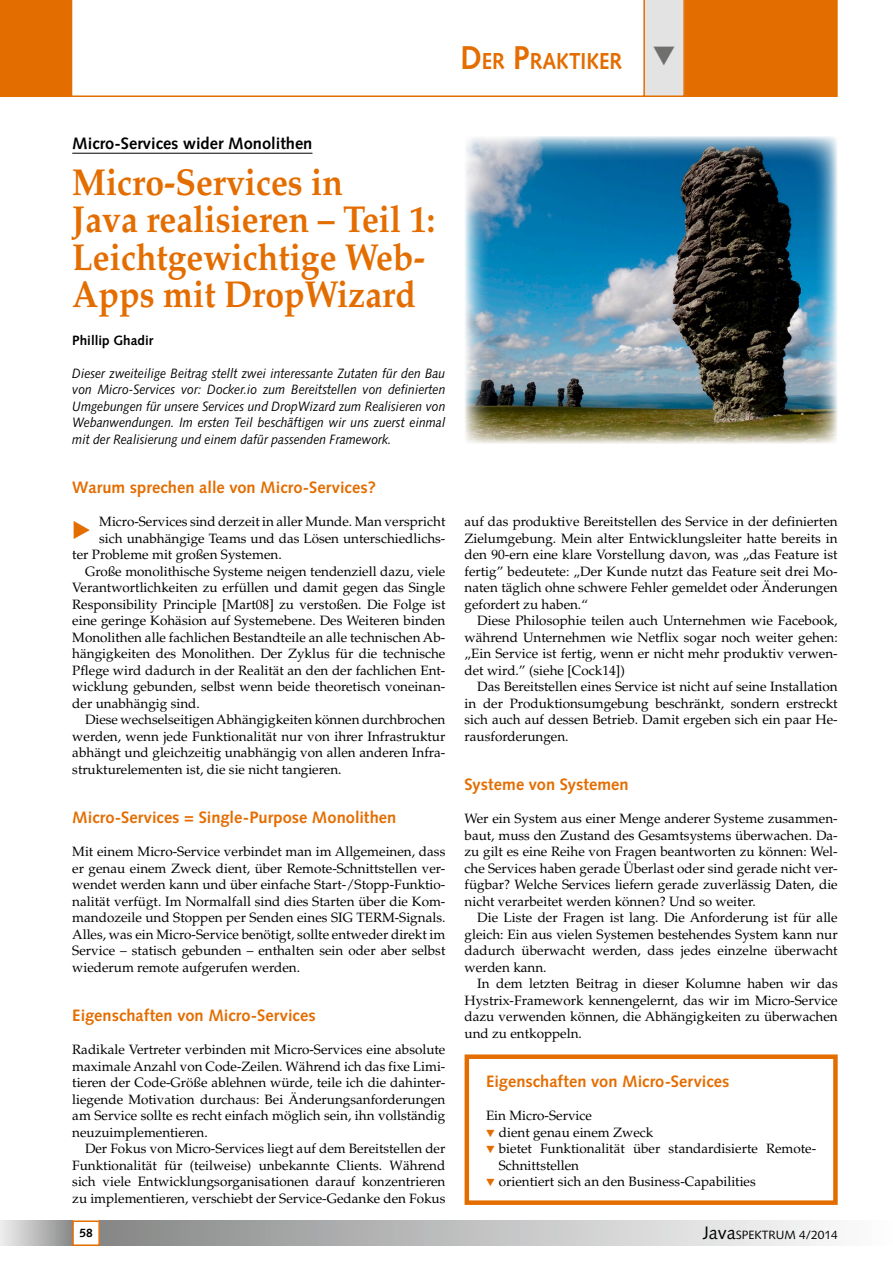
<style>
.page{position:relative;width:893px;height:1263px;background:#fff}
.page>*{position:absolute;margin:0;border:0;box-sizing:border-box;transform-origin:0 0}
.t1{font:700 37.5px/37.5px "Palatino";color:#e46d00;scale:.9 1}
.t2{font:23.4px "European Pi Three";color:#e46d00}
.t3{font:700 23.1px "Syntax";color:#e46d00;scale:.9 1}
.t4{font:700 16.5px "Syntax";color:#e46d00}
.t5{font:700 16.5px "Syntax";color:#000}
.t6{font:13.5px/16.5px "Palatino";color:#000;text-align:justify}
.t7{font:italic 13.5px/16.5px "Syntax";color:#000;text-align:justify;scale:.9 1}
.t8{font:700 13.5px "Syntax";color:#000}
.t9{font:12px "Syntax";color:#000}
.t10{font:700 12px "Syntax";color:#000}
.s1{font-size:33px}
.s2{font-family:"European Pi Three";font-size:10.5px;color:#e46d00}
.s3{font-size:18px}
</style>
<div class="page">
<div style="left:0;top:1220px;width:72px;height:26px;background:linear-gradient(to right,#eff0f0,#8b8c8c)"></div>
<div style="left:100px;top:1220px;width:793px;height:26px;background:linear-gradient(to right,#878989,#fff)"></div>
<div style="left:72px;top:1220px;width:28px;height:26px;border:2px solid #e46d00"></div>
<svg style="left:72px;top:0;width:571px;height:97px"></svg>
<div style="left:0;top:0;width:72px;height:97px;background:#e46d00"></div>
<hr style="left:72px;top:153px;width:240px;height:1px;background:#000">
<img style="left:465px;top:136px;width:373px;height:307px">
<div style="left:465px;top:1054px;width:373px;height:151px;border:4px solid #e46d00"></div>
<svg style="left:643px;top:0;width:195px;height:97px"></svg>
<h3 class="t3" style="left:460px;top:48px;width:181px"><span class="s1">D</span>ER <span class="s1">P</span>RAKTIKER</h3>
<p class="t5" style="left:72px;top:133px;width:242px">Micro-Services wider Monolithen</p>
<h1 class="t1" style="left:72px;top:163px;width:405px">Micro-Services in<br>Java realisieren – Teil 1:<br>Leichtgewichtige Web-<br>Apps mit DropWizard</h1>
<p class="t8" style="left:72px;top:332px;width:83px">Phillip Ghadir</p>
<p class="t7" style="left:72px;top:365px;width:416px">Dieser zweiteilige Beitrag stellt zwei interessante Zutaten für den Bau von Micro-Services vor: Docker.io zum Bereitstellen von definierten Umgebungen für unsere Services und DropWizard zum Realisieren von Webanwendungen. Im ersten Teil beschäftigen wir uns zuerst einmal mit der Realisierung und einem dafür passenden Framework.</p>
<p class="t4" style="left:72px;top:478px;width:305px">Warum sprechen alle von Micro-Services?</p>
<h2 class="t2" style="left:72px;top:515px;width:21px">E</h2>
<p class="t6" style="left:99px;top:513px;width:348px">Micro-Services sind derzeit in aller Munde. Man verspricht</p>
<p class="t6" style="left:99px;top:530px;width:348px">sich unabhängige Teams und das Lösen unterschiedlichs-</p>
<p class="t6" style="left:72px;top:546px;width:211px">ter Probleme mit großen Systemen.</p>
<p class="t6" style="left:85px;top:563px;width:362px">Große monolithische Systeme neigen tendenziell dazu, viele</p>
<p class="t6" style="left:72px;top:579px;width:375px">Verantwortlichkeiten zu erfüllen und damit gegen das Single</p>
<p class="t6" style="left:72px;top:596px;width:375px">Responsibility Principle [Mart08] zu verstoßen. Die Folge ist</p>
<p class="t6" style="left:72px;top:612px;width:375px">eine geringe Kohäsion auf Systemebene. Des Weiteren binden</p>
<p class="t6" style="left:72px;top:629px;width:375px">Monolithen alle fachlichen Bestandteile an alle technischen Ab-</p>
<p class="t6" style="left:72px;top:645px;width:375px">hängigkeiten des Monolithen. Der Zyklus für die technische</p>
<p class="t6" style="left:72px;top:662px;width:375px">Pflege wird dadurch in der Realität an den der fachlichen Ent-</p>
<p class="t6" style="left:72px;top:678px;width:375px">wicklung gebunden, selbst wenn beide theoretisch voneinan-</p>
<p class="t6" style="left:72px;top:695px;width:129px">der unabhängig sind.</p>
<p class="t6" style="left:85px;top:711px;width:362px">Diese wechselseitigen Abhängigkeiten können durchbrochen</p>
<p class="t6" style="left:72px;top:728px;width:375px">werden, wenn jede Funktionalität nur von ihrer Infrastruktur</p>
<p class="t6" style="left:72px;top:744px;width:375px">abhängt und gleichzeitig unabhängig von allen anderen Infra-</p>
<p class="t6" style="left:72px;top:761px;width:271px">strukturelementen ist, die sie nicht tangieren.</p>
<p class="t4" style="left:72px;top:808px;width:326px">Micro-Services = Single-Purpose Monolithen</p>
<p class="t6" style="left:72px;top:843px;width:375px">Mit einem Micro-Service verbindet man im Allgemeinen, dass er genau einem Zweck dient, über Remote-Schnittstellen ver&shy;wendet werden kann und über einfache Start-/Stopp-Funktio&shy;nalität verfügt. Im Normalfall sind dies Starten über die Kom&shy;mandozeile und Stoppen per Senden eines SIG TERM-Signals.<br>Alles, was ein Micro-Service benötigt, sollte entweder direkt im Service – statisch gebunden – enthalten sein oder aber selbst wiederum remote aufgerufen werden.</p>
<p class="t4" style="left:72px;top:1006px;width:245px">Eigenschaften von Micro-Services</p>
<p class="t6" style="left:72px;top:1041px;width:375px">Radikale Vertreter verbinden mit Micro-Services eine absolute maximale Anzahl von Code-Zeilen. Während ich das fixe Limi&shy;tieren der Code-Größe ablehnen würde, teile ich die dahinter&shy;liegende Motivation durchaus: Bei Änderungsanforderungen am Service sollte es recht einfach möglich sein, ihn vollständig neuzuimplementieren.</p>
<p class="t6" style="left:72px;top:1140px;width:375px;text-indent:13px">Der Fokus von Micro-Services liegt auf dem Bereitstellen der Funktionalität für (teilweise) unbekannte Clients. Während sich viele Entwicklungsorganisationen darauf konzentrieren zu implementieren, verschiebt der Service-Gedanke den Fokus</p>
<p class="t6" style="left:465px;top:513px;width:375px">auf das produktive Bereitstellen des Service in der definierten Zielumgebung. Mein alter Entwicklungsleiter hatte bereits in den 90-ern eine klare Vorstellung davon, was „das Feature ist fertig” bedeutete: „Der Kunde nutzt das Feature seit drei Mo&shy;naten täglich ohne schwere Fehler gemeldet oder Änderungen gefordert zu haben.“</p>
<p class="t6" style="left:465px;top:612px;width:375px;text-indent:13px">Diese Philosophie teilen auch Unternehmen wie Facebook, während Unternehmen wie Netflix sogar noch weiter gehen: „Ein Service ist fertig, wenn er nicht mehr produktiv verwen&shy;det wird.” (siehe [Cock14])</p>
<p class="t6" style="left:465px;top:678px;width:375px;text-indent:13px">Das Bereitstellen eines Service ist nicht auf seine Installation in der Produktionsumgebung beschränkt, sondern erstreckt sich auch auf dessen Betrieb. Damit ergeben sich ein paar He&shy;rausforderungen.</p>
<p class="t4" style="left:465px;top:775px;width:166px">Systeme von Systemen</p>
<p class="t6" style="left:465px;top:810px;width:375px">Wer ein System aus einer Menge anderer Systeme zusammen&shy;baut, muss den Zustand des Gesamtsystems überwachen. Da&shy;zu gilt es eine Reihe von Fragen beantworten zu können: Wel&shy;che Services haben gerade Überlast oder sind gerade nicht ver&shy;fügbar? Welche Services liefern gerade zuverlässig Daten, die nicht verarbeitet werden können? Und so weiter.</p>
<p class="t6" style="left:465px;top:909px;width:375px;text-indent:13px">Die Liste der Fragen ist lang. Die Anforderung ist für alle gleich: Ein aus vielen Systemen bestehendes System kann nur dadurch überwacht werden, dass jedes einzelne überwacht werden kann.</p>
<p class="t6" style="left:465px;top:975px;width:375px;text-indent:13px">In dem letzten Beitrag in dieser Kolumne haben wir das Hystrix-Framework kennengelernt, das wir im Micro-Service dazu verwenden können, die Abhängigkeiten zu überwachen und zu entkoppeln.</p>
<p class="t4" style="left:486px;top:1072px;width:245px">Eigenschaften von Micro-Services</p>
<p class="t6" style="left:486px;top:1107px;width:107px">Ein Micro-Service</p>
<p class="t6" style="left:486px;top:1124px;width:169px"><span class="s2">H</span> dient genau einem Zweck</p>
<p class="t6" style="left:486px;top:1140px;width:332px"><span class="s2">H</span> bietet Funktionalität über standardisierte Remote-</p>
<p class="t6" style="left:499px;top:1157px;width:82px">Schnittstellen</p>
<p class="t6" style="left:486px;top:1173px;width:271px"><span class="s2">H</span> orientiert sich an den Business-Capabilities</p>
<p class="t10" style="left:79px;top:1226px;width:15px">58</p>
<p class="t9" style="left:703px;top:1227px;width:137px"><span class="s3">Java</span>SPEKTRUM 4/2014</p>
</div>
